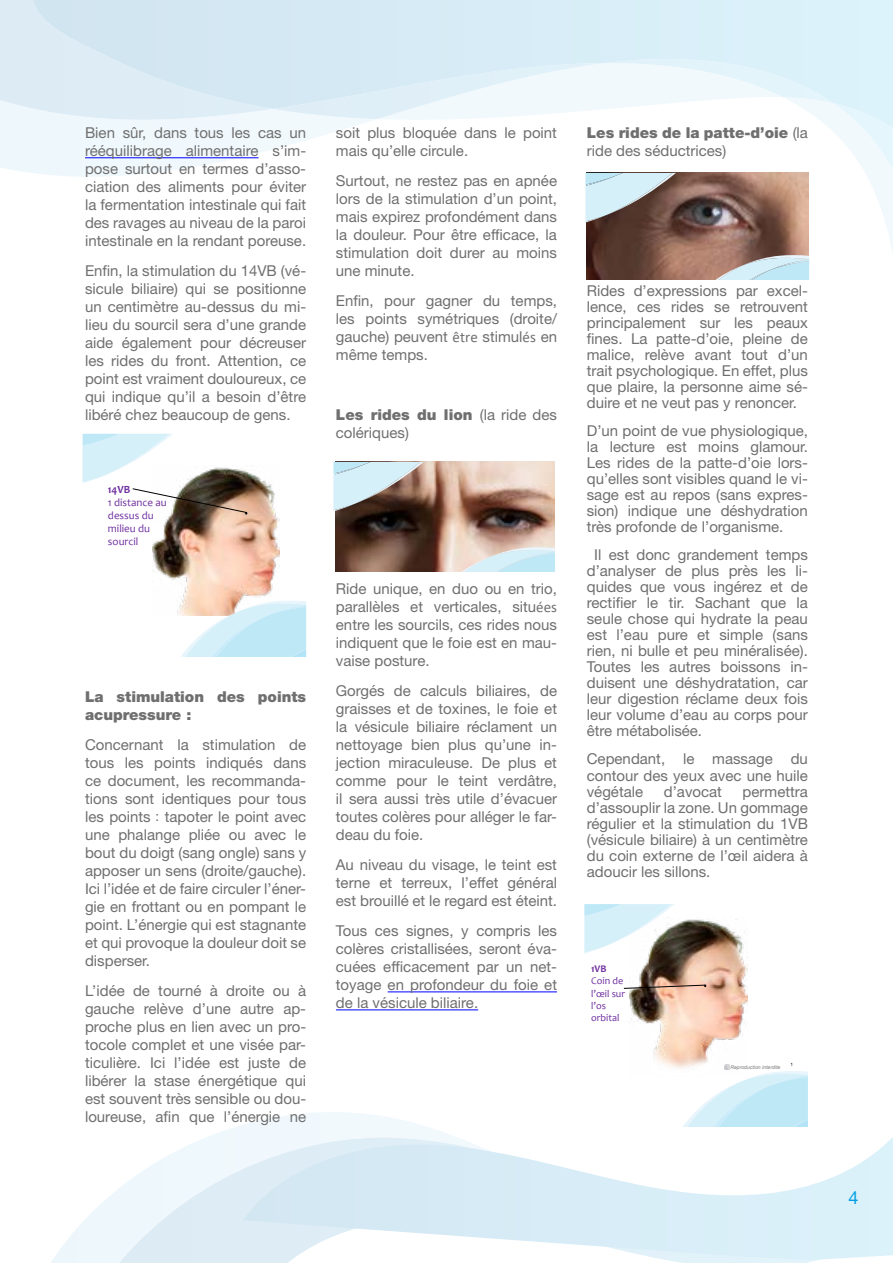
<style>
.page{position:relative;width:893px;height:1263px;background:#fff}
.page>*{position:absolute;margin:0;border:0;box-sizing:border-box;transform-origin:0 0}
.t1{font:18px "Helvetica Neue LT Std";color:#009fe3}
.t2{font:15px/18px "Helvetica Neue LT Std";color:#706f6f;text-align:justify}
.t3{font:900 15px/18px "Helvetica Neue LT Std";color:#706f6f}
.t4{font:10.95px/13.2px "Candara";color:#7030a0}
.t5{font:700 10.95px "Candara";color:#7030a0}
.t6{font:10.2px/12.3px "Candara";color:#7030a0}
.t7{font:700 10.2px "Candara";color:#7030a0}
.t8{font:italic 5.1px "Arial";color:#7f7f7f}
.t9{font:4.5px "Arial";color:#000}
.s1{font-family:"Calibri"}
.s2{font-weight:900}
.s3{font-weight:400}
</style>
<div class="page">
<img style="left:30px;top:0;width:863px;height:280px">
<hr style="left:85px;top:157px;width:174px;height:1px;background:#00f">
<hr style="left:388px;top:991px;width:169px;height:1px;background:#00f">
<hr style="left:336px;top:1009px;width:142px;height:1px;background:#00f">
<svg style="left:83px;top:434px;width:223px;height:222px"></svg>
<svg style="left:333px;top:462px;width:222px;height:110px;background:#9f8c83"></svg>
<svg style="left:586px;top:173px;width:223px;height:107px;background:#8f776f"></svg>
<svg style="left:584px;top:904px;width:224px;height:223px"></svg>
<p class="t2" style="left:85px;top:124px;width:223px">Bien sûr, dans tous les cas un rééquilibrage alimentaire s’im&shy;pose surtout en termes d’asso&shy;ciation des aliments pour éviter la fermentation intestinale qui fait des ravages au niveau de la paroi intestinale en la rendant poreuse.</p>
<p class="t2" style="left:85px;top:262px;width:223px">Enfin, la stimulation du 14VB (vé&shy;sicule biliaire) qui se positionne un centimètre au-dessus du mi&shy;lieu du sourcil sera d’une grande aide également pour décreuser les rides du front. Attention, ce point est vraiment douloureux, ce qui indique qu’il a besoin d’être libéré chez beaucoup de gens.</p>
<p class="t5" style="left:108px;top:482px;width:24px">14VB</p>
<p class="t4" style="left:108px;top:495px;width:60px">1 distance au dessus du milieu du sourcil</p>
<p class="t3" style="left:85px;top:688px;width:223px">La stimulation des points acupressure :</p>
<p class="t2" style="left:85px;top:736px;width:223px">Concernant la stimulation de tous les points indiqués dans ce document, les recommanda&shy;tions sont identiques pour tous les points <span class="s1">:</span> tapoter le point avec une phalange pliée ou avec le bout du doigt (sang ongle) sans y apposer un sens (droite/gauche).<br>Ici l’idée et de faire circuler l’éner&shy;gie en frottant ou en pompant le point. L’énergie qui est stagnante et qui provoque la douleur doit se disperser.</p>
<p class="t2" style="left:85px;top:982px;width:223px">L’idée de tourné à droite ou à gauche relève d’une autre ap&shy;proche plus en lien avec un pro&shy;tocole complet et une visée par&shy;ticulière. Ici l’idée est juste de libérer la stase énergétique qui est souvent très sensible ou dou&shy;loureuse, afin que l’énergie ne</p>
<p class="t2" style="left:336px;top:124px;width:223px">soit plus bloquée dans le point mais qu’elle circule.</p>
<p class="t2" style="left:336px;top:172px;width:223px">Surtout, ne restez pas en apnée lors de la stimulation d’un point, mais expirez profondément dans la douleur. Pour être efficace, la stimulation doit durer au moins une minute.</p>
<p class="t2" style="left:336px;top:292px;width:223px">Enfin, pour gagner du temps, les points symétriques (droite/ gauche) peuvent <span class="s1">être</span> stimul<span class="s1">és</span> en même temps.</p>
<p class="t2" style="left:336px;top:406px;width:223px"><span class="s2">Les rides du lion</span> (la ride des colériques)</p>
<p class="t2" style="left:336px;top:580px;width:223px">Ride unique, en duo ou en trio, parallèles et verticales, situ<span class="s1">ées </span>entre les sourcils, ces rides nous indiquent que le foie est en mau&shy;vaise posture.</p>
<p class="t2" style="left:336px;top:682px;width:223px">Gorgés de calculs biliaires, de graisses et de toxines, le foie et la vésicule biliaire réclament un nettoyage bien plus qu’une in&shy;jection miraculeuse. De plus et comme pour le teint verdâtre, il sera aussi très utile d’évacuer toutes colères pour alléger le far&shy;deau du foie.</p>
<p class="t2" style="left:336px;top:856px;width:223px">Au niveau du visage, le teint est terne et terreux, l’effet général est brouillé et le regard est éteint.</p>
<p class="t2" style="left:336px;top:922px;width:223px">Tous ces signes, y compris les colères cristallisées, seront éva&shy;cuées efficacement par un net&shy;toyage en profondeur du foie et de la vésicule biliaire.</p>
<p class="t3" style="left:587px;top:124px;width:223px">Les rides de la patte-d’oie <span class="s3">(la ride des séductrices)</span></p>
<p class="t2" style="left:587px;top:283px;width:223px;line-height:16px">Rides d’expressions par excel&shy;lence, ces rides se retrouvent principalement sur les peaux fines. La patte-d’oie, pleine de malice, relève avant tout d’un trait psychologique. En effet, plus que plaire, la personne aime sé&shy;duire et ne veut pas y renoncer.</p>
<p class="t2" style="left:587px;top:423px;width:223px;line-height:16px">D’un point de vue physiologique, la lecture est moins glamour.<br>Les rides de la patte-d’oie lors&shy;qu’elles sont visibles quand le vi&shy;sage est au repos (sans expres&shy;sion) indique une déshydration très profonde de l’organisme.</p>
<p class="t2" style="left:587px;top:547px;width:223px;line-height:16px;text-indent:7px">Il est donc grandement temps d’analyser de plus près les li&shy;quides que vous ingérez et de rectifier le tir. Sachant que la seule chose qui hydrate la peau est l’eau pure et simple (sans rien, ni bulle et peu minéralisée).<br>Toutes les autres boissons in&shy;duisent une déshydratation, car leur digestion réclame deux fois leur volume d’eau au corps pour être métabolisée.</p>
<p class="t2" style="left:587px;top:751px;width:223px;line-height:16px">Cependant, le massage du contour des yeux avec une huile végétale</p>
<p class="t2" style="left:664px;top:782px;width:60px">d’avocat</p>
<p class="t2" style="left:587px;top:783px;width:223px;line-height:16px;text-indent:156px">permettra d’assouplir la zone. Un gommage régulier et la stimulation du 1VB (vésicule biliaire) à un centimètre du coin externe de l’œil aidera à adoucir les sillons.</p>
<p class="t7" style="left:591px;top:962px;width:17px">1VB</p>
<p class="t6" style="left:591px;top:975px;width:35px">Coin de l’œil sur l’os orbital</p>
<p class="t8" style="left:730px;top:1064px;width:51px">Reproduction interdite</p>
<p class="t9" style="left:790px;top:1062px;width:4px">1</p>
<p class="t1" style="left:848px;top:1187px;width:12px">4</p>
</div>
